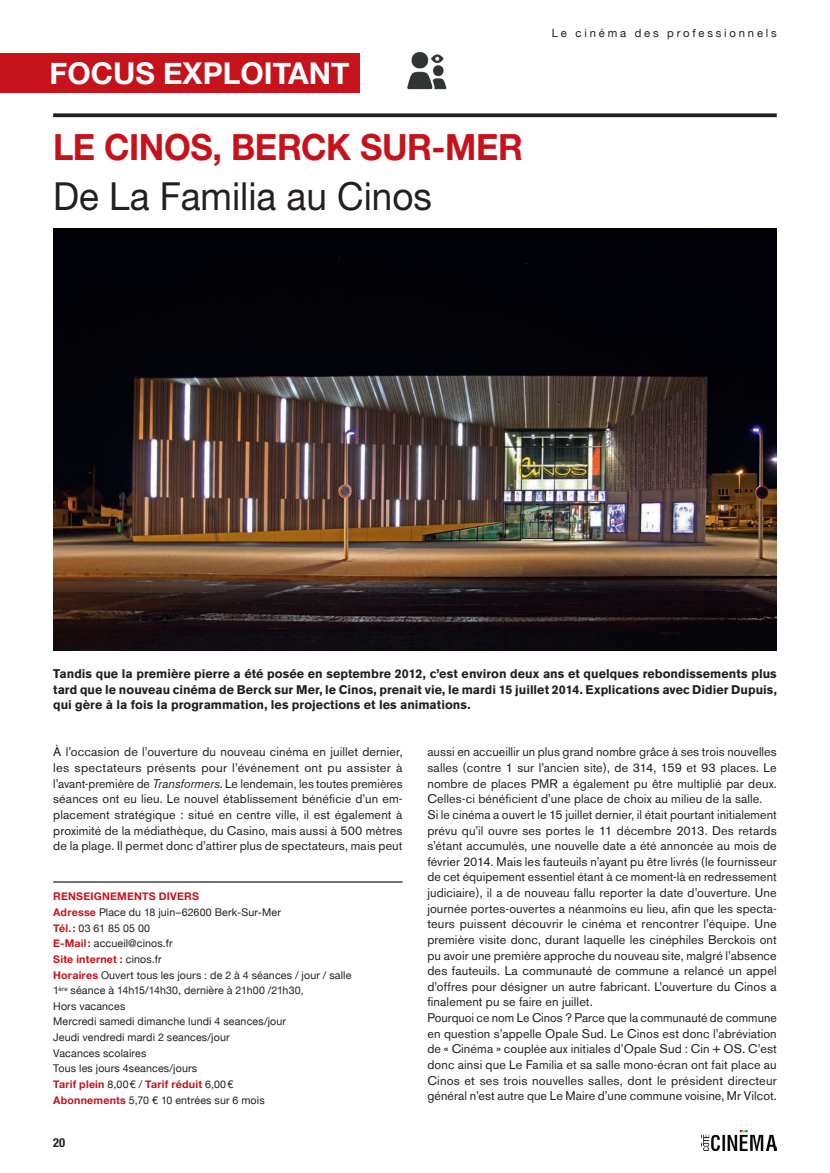
<style>
.page{position:relative;width:830px;height:1173px;background:#fff}
.page>*{position:absolute;margin:0;border:0;box-sizing:border-box;transform-origin:0 0}
.t1{font:38.75px "Helvetica Neue LT Std";color:#231f20;scale:.95 1}
.t2{font:700 36.25px "Helvetica Neue LT Std";letter-spacing:-.01em;color:#c6131b;scale:.95 1}
.t3{font:700 30px "Helvetica Neue";color:#fff}
.t4{font:12.5px/15.6px "Akzidenz Grotesk BE";letter-spacing:.01em;color:#231f20;text-align:justify}
.t5{font:700 12.5px/15.6px "Akzidenz Grotesk BE";color:#231f20;text-align:justify}
.t6{font:700 condensed 12.5px "Helvetica Neue";color:#231f20}
.t7{font:11.25px "Helvetica Neue";letter-spacing:.25em;color:#231f20}
.t8{font:10.62px/15.6px "Helvetica Neue";letter-spacing:.015em;color:#231f20}
.s1{font-style:italic}
.s2{font-weight:700;color:#c6131b}
</style>
<div class="page">
<img style="left:701px;top:1130px;width:75px;height:20px">
<div style="left:0;top:53px;width:359px;height:40px;background:#c6131b"></div>
<img style="left:400px;top:47px;width:54px;height:53px;border-radius:27px">
<svg style="left:53px;top:113px;width:723px;height:4px;fill:#231f20"></svg>
<img style="left:53px;top:229px;width:723px;height:421px">
<hr style="left:53px;top:881px;width:349px;height:2px;background:#231f20">
<h3 class="t3" style="left:50px;top:46px;width:301px">FOCUS EXPLOITANT</h3>
<h2 class="t2" style="left:53px;top:124px;width:496px">LE CINOS, BERCK SUR-MER</h2>
<h1 class="t1" style="left:53px;top:173px;width:400px">De La Familia au Cinos</h1>
<p class="t7" style="left:551px;top:23px;width:226px">Le cinéma des professionnels</p>
<p class="t5" style="left:53px;top:666px;width:724px">Tandis que la première pierre a été posée en septembre 2012, c’est environ deux ans et quelques rebondissements plus tard que le nouveau cinéma de Berck sur Mer, le Cinos, prenait vie, le mardi 15 juillet 2014. Explications avec Didier Dupuis, qui gère à la fois la programmation, les projections et les animations.</p>
<p class="t4" style="left:53px;top:744px;width:351px">À l’occasion de l’ouverture du nouveau cinéma en juillet dernier, les spectateurs présents pour l’événement ont pu assister à l’avant-première de <span class="s1">Transformers</span>. Le lendemain, les toutes premières séances ont eu lieu. Le nouvel établissement bénéficie d’un em&shy;placement stratégique : situé en centre ville, il est également à proximité de la médiathèque, du Casino, mais aussi à 500 mètres de la plage. Il permet donc d’attirer plus de spectateurs, mais peut</p>
<p class="t4" style="left:427px;top:744px;width:351px;text-align:left">aussi en accueillir un plus grand nombre grâce à ses trois nouvelles salles (contre 1 sur l’ancien site), de 314, 159 et 93 places. Le nombre de places PMR a également pu être multiplié par deux.<br>Celles-ci bénéficient d’une place de choix au milieu de la salle.<br>Si le cinéma a ouvert le 15 juillet dernier, il était pourtant initialement prévu qu’il ouvre ses portes le 11 décembre 2013. Des retards s’étant accumulés, une nouvelle date a été annoncée au mois de février 2014. Mais les fauteuils n’ayant pu être livrés (le fournisseur de cet équipement essentiel étant à ce moment-là en redressement judiciaire), il a de nouveau fallu reporter la date d’ouverture. Une journée portes-ouvertes a néanmoins eu lieu, afin que les specta&shy;teurs puissent découvrir le cinéma et rencontrer l’équipe. Une première visite donc, durant laquelle les cinéphiles Berckois ont pu avoir une première approche du nouveau site, malgré l’absence des fauteuils. La communauté de commune a relancé un appel d’offres pour désigner un autre fabricant. L’ouverture du Cinos a finalement pu se faire en juillet.<br>Pourquoi ce nom Le Cinos ? Parce que la communauté de commune en question s’appelle Opale Sud. Le Cinos est donc l’abréviation de « Cinéma » couplée aux initiales d’Opale Sud : Cin + OS. C’est donc ainsi que Le Familia et sa salle mono-écran ont fait place au Cinos et ses trois nouvelles salles, dont le président directeur général n’est autre que Le Maire d’une commune voisine, Mr Vilcot.</p>
<p class="t8" style="left:53px;top:888px;width:299px"><span class="s2">RENSEIGNEMENTS DIVERS<br>Adresse</span> Place du 18 juin–62600 Berk-Sur-Mer<br><span class="s2">Tél.:</span> 03 61 85 05 00<br><span class="s2">E-Mail:</span> accueil@cinos.fr<br><span class="s2">Site internet :</span> cinos.fr<br><span class="s2">Horaires</span> Ouvert tous les jours : de 2 à 4 séances / jour / salle 1<sup>ère</sup> séance à 14h15/14h30, dernière à 21h00 /21h30,<br>Hors vacances<br>Mercredi samedi dimanche lundi 4 seances/jour<br>Jeudi vendredi mardi 2 seances/jour<br>Vacances scolaires<br>Tous les jours 4seances/jours<br><span class="s2">Tarif plein</span> 8,00€ / <span class="s2">Tarif réduit</span> 6,00€<br><span class="s2">Abonnements</span> 5,70 € 10 entrées sur 6 mois</p>
<p class="t6" style="left:53px;top:1132px;width:13px">20</p>
</div>
